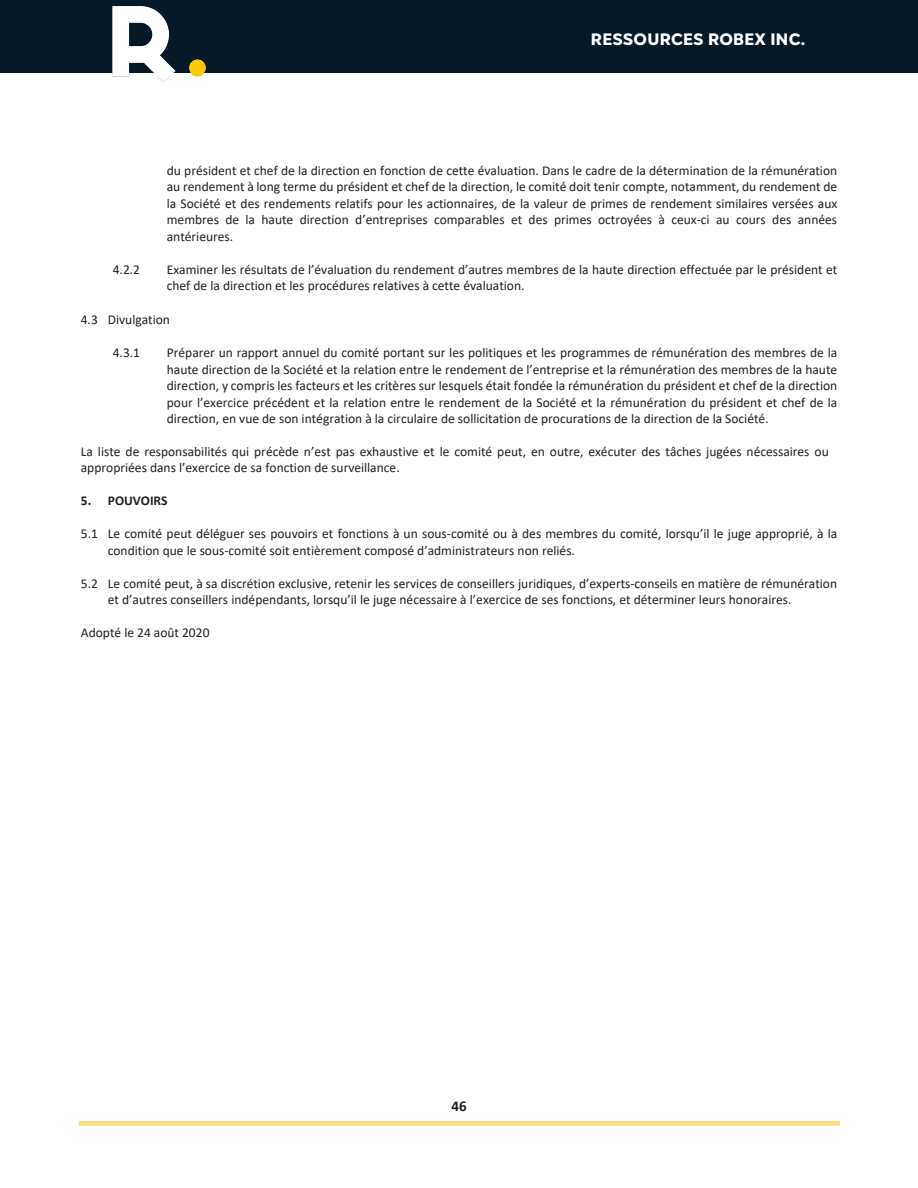
<style>
.page{position:relative;width:918px;height:1188px;background:#fff}
.page>*{position:absolute;margin:0;border:0;box-sizing:border-box;transform-origin:0 0}
.t1{font:800 16.5px "Gogh";letter-spacing:.02em;color:#fff}
.t2{font:700 15px "Calibri";color:#231f20}
.t3{font:13.5px/16.5px "Calibri";color:#231f20}
.t4{font:700 13.5px "Calibri";color:#231f20}
</style>
<div class="page">
<div style="left:79px;top:1121px;width:761px;height:5px;background:#f9dd83"></div>
<div style="left:0;top:0;width:918px;height:73px;background:#071826"></div>
<img style="left:112px;top:6px;width:94px;height:76px">
<p class="t1" style="left:591px;top:29px;width:216px">RESSOURCES ROBEX INC.</p>
<p class="t3" style="left:167px;top:162px;width:672px;text-align:justify">du président et chef de la direction en fonction de cette évaluation. Dans le cadre de la détermination de la rémunération au rendement à long terme du président et chef de la direction, le comité doit tenir compte, notamment, du rendement de la Société et des rendements relatifs pour les actionnaires, de la valeur de primes de rendement similaires versées aux membres de la haute direction d’entreprises comparables et des primes octroyées à ceux-ci au cours des années antérieures.</p>
<p class="t3" style="left:113px;top:261px;width:29px">4.2.2</p>
<p class="t3" style="left:167px;top:261px;width:672px">Examiner les résultats de l’évaluation du rendement d’autres membres de la haute direction effectuée par le président et chef de la direction et les procédures relatives à cette évaluation.</p>
<p class="t3" style="left:81px;top:311px;width:91px">4.3 Divulgation</p>
<p class="t3" style="left:113px;top:344px;width:29px">4.3.1</p>
<p class="t3" style="left:167px;top:344px;width:672px;text-align:justify">Préparer un rapport annuel du comité portant sur les politiques et les programmes de rémunération des membres de la haute direction de la Société et la relation entre le rendement de l’entreprise et la rémunération des membres de la haute direction, y compris les facteurs et les critères sur lesquels était fondée la rémunération du président et chef de la direction pour l’exercice précédent et la relation entre le rendement de la Société et la rémunération du président et chef de la direction, en vue de son intégration à la circulaire de sollicitation de procurations de la direction de la Société.</p>
<p class="t3" style="left:81px;top:443px;width:749px">La liste de responsabilités qui précède n’est pas exhaustive et le comité peut, en outre, exécuter des tâches jugées nécessaires ou appropriées dans l’exercice de sa fonction de surveillance.</p>
<p class="t4" style="left:81px;top:491px;width:88px">5. POUVOIRS</p>
<p class="t3" style="left:108px;top:525px;width:731px;text-indent:-27px">5.1 Le comité peut déléguer ses pouvoirs et fonctions à un sous-comité ou à des membres du comité, lorsqu’il le juge approprié, à la condition que le sous-comité soit entièrement composé d’administrateurs non reliés.</p>
<p class="t3" style="left:108px;top:575px;width:731px;text-indent:-27px">5.2 Le comité peut, à sa discrétion exclusive, retenir les services de conseillers juridiques, d’experts-conseils en matière de rémunération et d’autres conseillers indépendants, lorsqu’il le juge nécessaire à l’exercice de ses fonctions, et déterminer leurs honoraires.</p>
<p class="t3" style="left:81px;top:624px;width:130px">Adopté le 24 août 2020</p>
<p class="t2" style="left:451px;top:1096px;width:17px">46</p>
</div>
